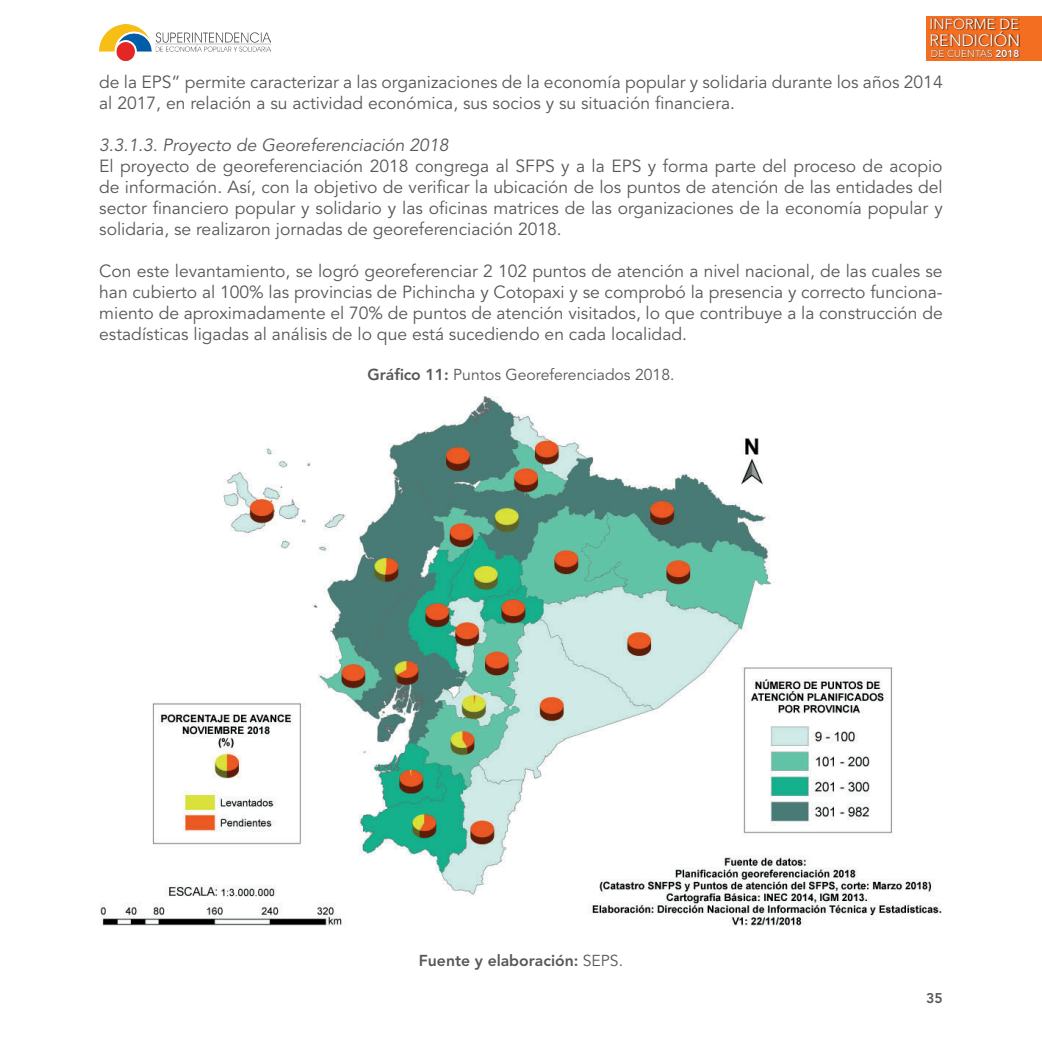
<style>
.page{position:relative;width:1042px;height:1042px;background:#fff}
.page>*{position:absolute;margin:0;border:0;box-sizing:border-box;transform-origin:0 0}
.t1{font:17.5px/21px "Avenir LT Std";color:#57585a;text-align:justify}
.t2{font:italic 17.5px "Avenir LT Std";color:#57585a}
.t3{font:300 16.28px "Avenir LT Std";color:#fff}
.t4{font:15.75px "Avenir LT Std";color:#57585a}
.t5{font:800 15.75px "Avenir LT Std";color:#57585a}
.t6{font:300 14.35px "Avenir LT Std";letter-spacing:.01em;color:#fff}
.t7{font:800 14px "Avenir LT Std";color:#57585a}
.t8{font:300 10.15px "Avenir LT Std";letter-spacing:.005em;color:#fff}
.s1{font-weight:800}
.s2{font-weight:400}
</style>
<div class="page">
<img style="left:99px;top:25px;width:171px;height:36px">
<div style="left:926px;top:16px;width:116px;height:45px;background:#f36e21"></div>
<div style="left:931px;top:18px;width:89px;height:29px;background:#231f20;opacity:.75"></div>
<div style="left:931px;top:50px;width:89px;height:8px;background:#231f20;opacity:.75"></div>
<img style="left:100px;top:397px;width:841px;height:529px">
<p class="t6" style="left:929px;top:16px;width:91px">INFORME DE</p>
<p class="t3" style="left:929px;top:30px;width:92px">RENDICIÓN</p>
<p class="t8" style="left:931px;top:48px;width:90px">DE CUENTAS <span class="s1">2018</span></p>
<p class="t1" style="left:99px;top:72px;width:845px">de la EPS” permite caracterizar a las organizaciones de la economía popular y solidaria durante los años 2014 al 2017, en relación a su actividad económica, sus socios y su situación financiera.</p>
<p class="t2" style="left:99px;top:135px;width:351px">3.3.1.3. Proyecto de Georeferenciación 2018</p>
<p class="t1" style="left:99px;top:156px;width:845px">El proyecto de georeferenciación 2018 congrega al SFPS y a la EPS y forma parte del proceso de acopio de información. Así, con la objetivo de verificar la ubicación de los puntos de atención de las entidades del sector financiero popular y solidario y las oficinas matrices de las organizaciones de la economía popular y solidaria, se realizaron jornadas de georeferenciación 2018.</p>
<p class="t1" style="left:99px;top:261px;width:845px">Con este levantamiento, se logró georeferenciar 2 102 puntos de atención a nivel nacional, de las cuales se han cubierto al 100% las provincias de Pichincha y Cotopaxi y se comprobó la presencia y correcto funciona&shy;miento de aproximadamente el 70% de puntos de atención visitados, lo que contribuye a la construcción de estadísticas ligadas al análisis de lo que está sucediendo en cada localidad.</p>
<p class="t4" style="left:367px;top:365px;width:308px"><span class="s1">Gráfico 11:</span> Puntos Georeferenciados 2018.</p>
<p class="t5" style="left:419px;top:951px;width:206px">Fuente y elaboración: <span class="s2">SEPS.</span></p>
<p class="t7" style="left:926px;top:990px;width:18px">35</p>
</div>
